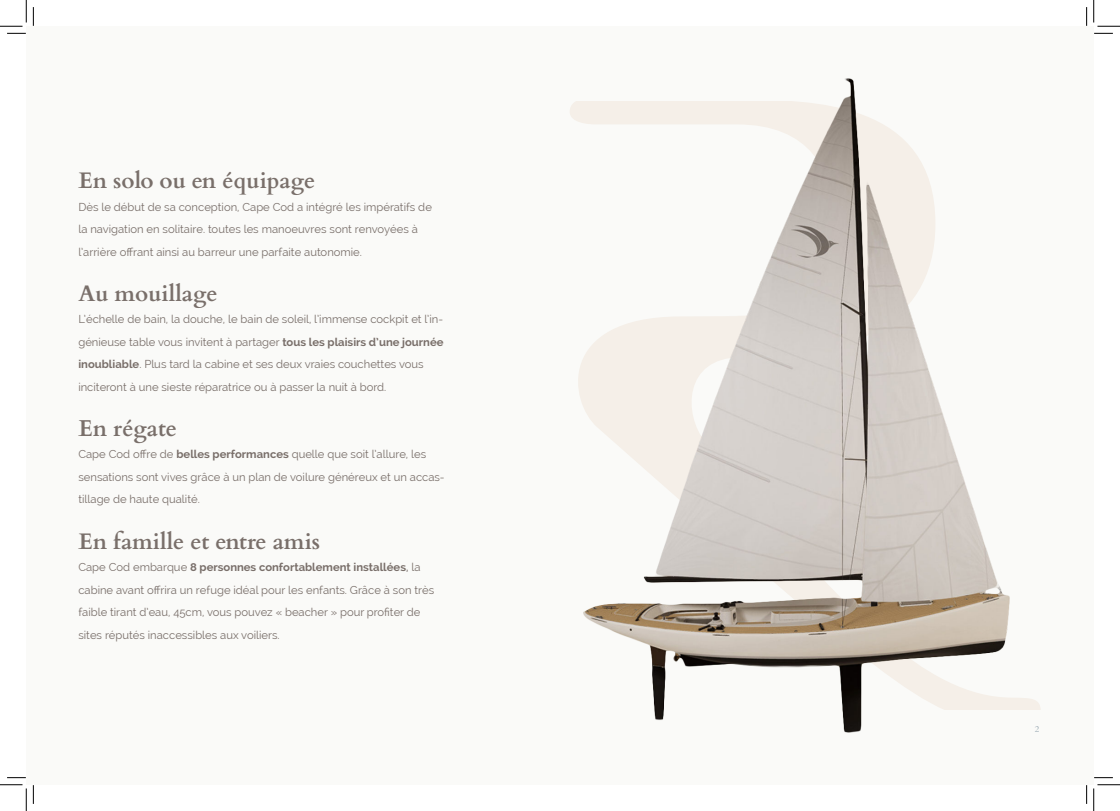
<style>
.page{position:relative;width:1120px;height:811px;background:#fff}
.page>*{position:absolute;margin:0;border:0;box-sizing:border-box;transform-origin:0 0}
.t1{font:700 23px "Cardo";color:#796f6a}
.t2{font:700 22.5px "Cardo";color:#796f6a}
.t3{font:11.25px/22.5px "Raleway";color:#796f6a}
.t4{font:8.75px "Cardo";color:#9baab4}
.s1{font-weight:700}
.s2{font-weight:500}
</style>
<div class="page">
<div style="left:26px;top:26px;width:1067px;height:759px;background:#fafaf8"></div>
<img style="left:583px;top:78px;width:426px;height:654px">
<svg style="left:7px;top:33px;width:19px;height:1px"></svg>
<svg style="left:1094px;top:33px;width:18px;height:1px"></svg>
<svg style="left:7px;top:777px;width:19px;height:1px"></svg>
<svg style="left:1094px;top:777px;width:18px;height:1px"></svg>
<svg style="left:33px;top:7px;width:1px;height:19px"></svg>
<svg style="left:33px;top:785px;width:1px;height:19px"></svg>
<svg style="left:0;top:0;width:27px;height:27px"></svg>
<svg style="left:0;top:784px;width:27px;height:27px"></svg>
<svg style="left:1093px;top:0;width:26px;height:27px"></svg>
<svg style="left:1093px;top:784px;width:26px;height:27px"></svg>
<h2 class="t2" style="left:78px;top:170px;width:238px">En solo ou en équipage</h2>
<p class="t3" style="left:78px;top:196px;width:355px">Dès le début de sa conception, Cape Cod a intégré les impératifs de la navigation en solitaire. toutes les manoeuvres sont renvoyées à l’arrière offrant ainsi au barreur une parfaite autonomie.</p>
<h2 class="t2" style="left:78px;top:282px;width:141px">Au mouillage</h2>
<p class="t3" style="left:78px;top:308px;width:366px">L’échelle de bain, la douche, le bain de soleil, l’immense cockpit et l’in&shy;génieuse table vous invitent à partager <span class="s1">tous les plaisirs d’une journée inoubliable</span>. Plus tard la cabine et ses deux vraies couchettes vous inciteront à une sieste réparatrice ou à passer la nuit à bord.</p>
<h1 class="t1" style="left:78px;top:417px;width:100px">En régate</h1>
<p class="t3" style="left:78px;top:443px;width:368px">Cape Cod offre de <span class="s1">belles performances</span> quelle que soit l’allure, les sensations sont vives grâce à un plan de voilure généreux et un accas&shy;tillage de haute qualité.</p>
<h2 class="t2" style="left:78px;top:530px;width:243px">En famille et entre amis</h2>
<p class="t3" style="left:78px;top:556px;width:357px">Cape Cod embarque <span class="s1">8 personnes confortablement installées</span><span class="s2">,</span> la cabine avant offrira un refuge idéal pour les enfants. Grâce à son très faible tirant d’eau, 45cm, vous pouvez « beacher » pour profiter de sites réputés inaccessibles aux voiliers.</p>
<p class="t4" style="left:1034px;top:725px;width:6px">2</p>
</div>
